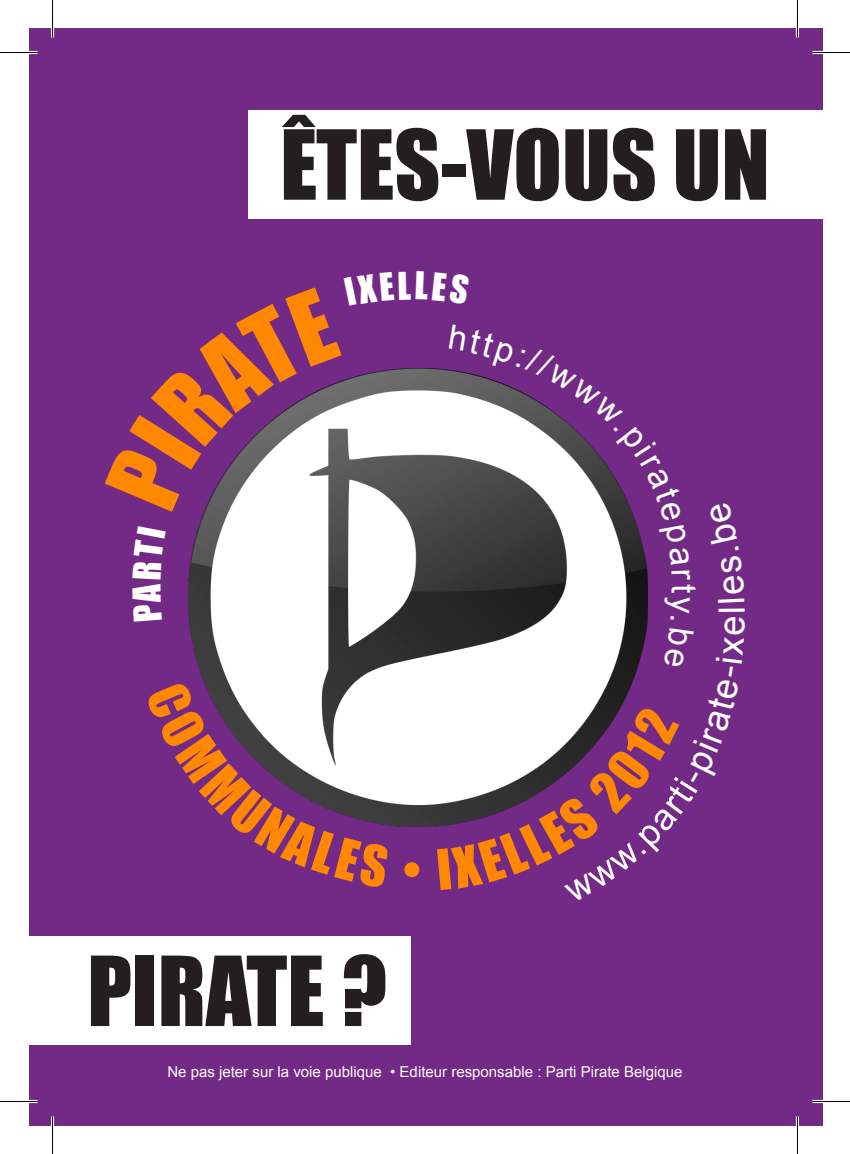
<style>
.page{position:relative;width:850px;height:1154px;background:#fff}
.page>*{position:absolute;margin:0;border:0;box-sizing:border-box;transform-origin:0 0}
.t1{font:89px "Impact";color:#231f20}
.t2{font:33.75px "Arial";color:#fff}
.t3{font:15px "Arial";color:#fff}
</style>
<div class="page">
<div style="left:29px;top:28px;width:792px;height:1098px;background:#732a86"></div>
<div style="left:249px;top:110px;width:583px;height:109px;background:#fff"></div>
<div style="left:17px;top:937px;width:393px;height:108px;background:#fff"></div>
<hr style="left:0;top:51px;width:38px;height:3px;background:#fff">
<hr style="left:812px;top:51px;width:37px;height:3px;background:#fff">
<hr style="left:0;top:1100px;width:38px;height:3px;background:#fff">
<hr style="left:812px;top:1100px;width:37px;height:3px;background:#fff">
<hr style="left:51px;top:0;width:3px;height:38px;background:#fff">
<hr style="left:51px;top:1116px;width:3px;height:38px;background:#fff">
<hr style="left:795px;top:0;width:3px;height:38px;background:#fff">
<hr style="left:795px;top:1116px;width:3px;height:38px;background:#fff">
<hr style="left:0;top:52px;width:38px;height:1px;background:#000">
<hr style="left:812px;top:52px;width:37px;height:1px;background:#000">
<hr style="left:0;top:1101px;width:38px;height:1px;background:#000">
<hr style="left:812px;top:1101px;width:37px;height:1px;background:#000">
<hr style="left:52px;top:0;width:1px;height:38px;background:#000">
<hr style="left:52px;top:1116px;width:1px;height:38px;background:#000">
<hr style="left:796px;top:0;width:1px;height:38px;background:#000">
<hr style="left:796px;top:1116px;width:1px;height:38px;background:#000">
<svg style="left:188px;top:368px;width:460px;height:459px"></svg>
<p class="t1" style="left:280px;top:96px;width:280px">ÊTES-VOUS</p>
<p class="t1" style="left:672px;top:96px;width:46px">UN</p>
<p class="t1" style="left:87px;top:922px;width:301px">PIRATE ?</p>
<p class="t2" style="left:705px;top:584px;width:11px;rotate:90deg">t</p>
<p class="t3" style="left:167px;top:1062px;width:516px">Ne pas jeter sur la voie publique • Editeur responsable : Parti Pirate Belgique</p>
</div>
